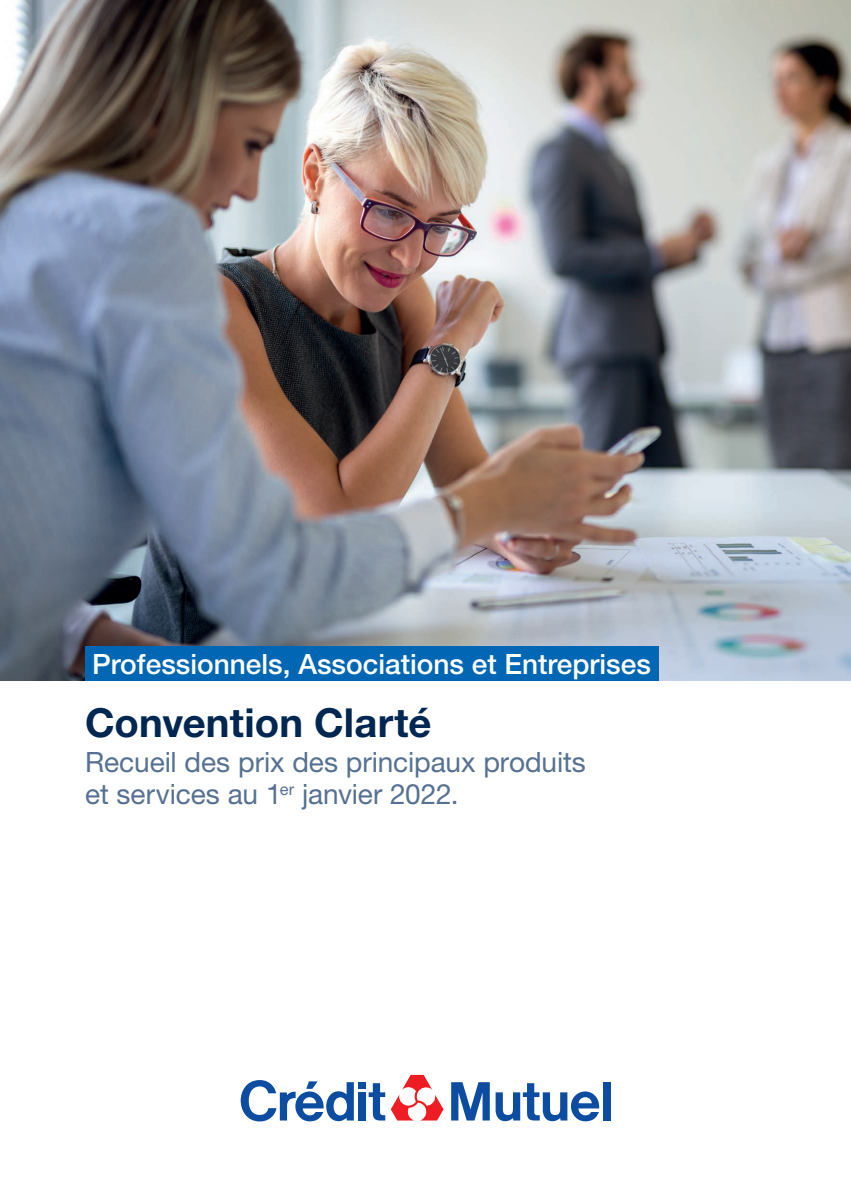
<style>
.page{position:relative;width:851px;height:1191px;background:#fff}
.page>*{position:absolute;margin:0;border:0;box-sizing:border-box;transform-origin:0 0}
.t1{font:700 40px "Helvetica Neue LT Pro";letter-spacing:.005em;color:#002751}
.t2{font:28px/32px "Helvetica Neue LT Pro";letter-spacing:-.005em;color:#567191}
.t3{font:500 28px "Helvetica Neue LT Pro";color:#fff}
</style>
<div class="page">
<svg style="left:368px;top:1083px;width:17px;height:37px"></svg>
<svg style="left:495px;top:1083px;width:104px;height:38px"></svg>
<div style="left:358px;top:1082px;width:8px;height:6px;background:#0d4da1"></div>
<div style="left:603px;top:1082px;width:7px;height:38px;background:#0d4da1"></div>
<div style="left:358px;top:1092px;width:8px;height:28px;background:#0d4da1"></div>
<svg style="left:451px;top:1082px;width:38px;height:38px"></svg>
<svg style="left:241px;top:1080px;width:113px;height:41px"></svg>
<svg style="left:391px;top:1074px;width:52px;height:46px"></svg>
<img style="left:0;top:0;width:850px;height:680px">
<div style="left:85px;top:646px;width:573px;height:34px;background:#0166b3"></div>
<p class="t3" style="left:92px;top:647px;width:560px">Professionnels, Associations et Entreprises</p>
<h1 class="t1" style="left:85px;top:698px;width:348px">Convention Clarté</h1>
<p class="t2" style="left:85px;top:745px;width:502px">Recueil des prix des principaux produits et services au 1<sup>er</sup> janvier 2022.</p>
</div>
